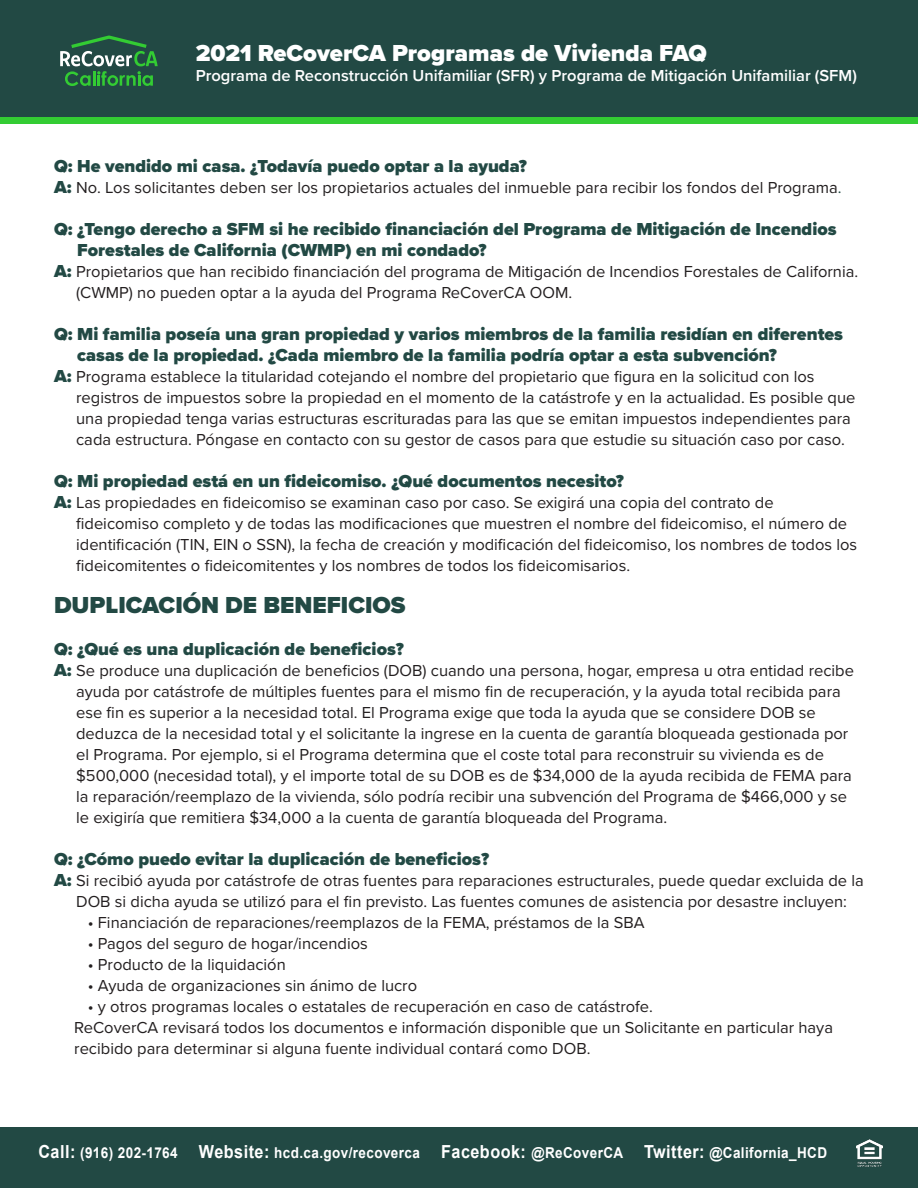
<style>
.page{position:relative;width:918px;height:1188px;background:#fff}
.page>*{position:absolute;margin:0;border:0;box-sizing:border-box;transform-origin:0 0}
.t1{font:900 24px "Proxima Nova";color:#fff}
.t2{font:900 24px "Proxima Nova";color:#224944}
.t3{font:900 18px/21px "Proxima Nova";color:#224944}
.t4{font:16.5px/21px "Proxima Nova";color:#231f20}
.t5{font:600 16.5px "Proxima Nova";color:#fff}
.t6{font:700 15px "Arial";letter-spacing:.03em;color:#fff;scale:.9 1}
.s1{font-weight:900;font-size:18px;color:#224944}
.s2{color:#224944}
.s3{font-size:18px}
</style>
<div class="page">
<div style="left:0;top:0;width:918px;height:123px;background:#224944"></div>
<div style="left:0;top:117px;width:918px;height:6px;background:#3c3"></div>
<svg style="left:60px;top:35px;width:98px;height:51px"></svg>
<hr style="left:93px;top:71px;width:3px;height:15px;background:#3c3">
<div style="left:0;top:1127px;width:918px;height:61px;background:#224944"></div>
<img style="left:856px;top:1139px;width:26px;height:27px">
<h1 class="t1" style="left:196px;top:35px;width:513px">2021 ReCoverCA Programas de Vivienda FAQ</h1>
<p class="t5" style="left:196px;top:63px;width:663px">Programa de Reconstrucción Unifamiliar (SFR) y Programa de Mitigación Unifamiliar (SFM)</p>
<p class="t3" style="left:54px;top:155px;width:474px">Q: He vendido mi casa. ¿Todavía puedo optar a la ayuda?</p>
<p class="t4" style="left:54px;top:176px;width:789px"><span class="s1">A:</span> No. Los solicitantes deben ser los propietarios actuales del inmueble para recibir los fondos del Programa<span class="s2">.</span></p>
<p class="t3" style="left:77px;top:218px;width:761px;text-indent:-23px">Q: ¿Tengo derecho a SFM si he recibido fnanciación del Programa de Mitigación de Incendios<br>Forestales de California (CWMP) en mi condado?</p>
<p class="t4" style="left:76px;top:260px;width:784px;text-indent:-22px"><span class="s1">A:</span> Propietarios que han recibido fnanciación del programa de Mitigación de Incendios Forestales de California. (CWMP) no pueden optar a la ayuda del Programa ReCoverCA OOM.</p>
<p class="t3" style="left:77px;top:323px;width:767px;text-indent:-23px">Q: Mi familia poseía una gran propiedad y varios miembros de la familia residían en diferentes casas de la propiedad. ¿Cada miembro de la familia podría optar a esta subvención?</p>
<p class="t4" style="left:76px;top:365px;width:781px;text-indent:-22px"><span class="s1">A:</span> Programa establece la titularidad cotejando el nombre del propietario que fgura en la solicitud con los registros de impuestos sobre la propiedad en el momento de la catástrofe y en la actualidad. Es posible que una propiedad tenga varias estructuras escrituradas para las que se emitan impuestos independientes para cada estructura. Póngase en contacto con su gestor de casos para que estudie su situación caso por caso.</p>
<p class="t3" style="left:54px;top:470px;width:571px">Q: Mi propiedad está en un fdeicomiso. ¿Qué documentos necesito?</p>
<p class="t4" style="left:76px;top:491px;width:783px;text-indent:-22px"><span class="s1">A:</span> Las propiedades en fdeicomiso se examinan caso por caso. Se exigirá una copia del contrato de fdeicomiso completo y de todas las modifcaciones que muestren el nombre del fdeicomiso, el número de identifcación (TIN, EIN o SSN), la fecha de creación y modifcación del fdeicomiso, los nombres de todos los fdeicomitentes o fdeicomitentes y los nombres de todos los fdeicomisarios.</p>
<h2 class="t2" style="left:54px;top:587px;width:353px">DUPLICACIÓN DE BENEFICIOS</h2>
<p class="t3" style="left:54px;top:638px;width:352px">Q: ¿Qué es una duplicación de benefcios?</p>
<p class="t4" style="left:76px;top:659px;width:779px;text-indent:-22px"><span class="s1">A:</span> Se produce una duplicación de benefcios (DOB) cuando una persona, hogar, empresa u otra entidad recibe ayuda por catástrofe de múltiples fuentes para el mismo fn de recuperación, y la ayuda total recibida para ese fn es superior a la necesidad total. El Programa exige que toda la ayuda que se considere DOB se deduzca de la necesidad total y el solicitante la ingrese en la cuenta de garantía bloqueada gestionada por el Programa. Por ejemplo, si el Programa determina que el coste total para reconstruir su vivienda es de $500,000 (necesidad total), y el importe total de su DOB es de $34,000 de la ayuda recibida de FEMA para la reparación/reemplazo de la vivienda, sólo podría recibir una subvención del Programa de $466,000 y se le exigiría que remitiera $34,000 a la cuenta de garantía bloqueada del Programa.</p>
<p class="t3" style="left:54px;top:848px;width:437px">Q: ¿Cómo puedo evitar la duplicación de benefcios?</p>
<p class="t4" style="left:54px;top:869px;width:811px;text-align:center"><span class="s1">A:</span> Si recibió ayuda por catástrofe de otras fuentes para reparaciones estructurales, puede quedar excluida de la<br>DOB si dicha ayuda se utilizó para el fn previsto. Las fuentes comunes de asistencia por desastre incluyen:</p>
<p class="t4" style="left:88px;top:911px;width:558px">• Financiación de reparaciones/reemplazos de la FEMA, préstamos de la SBA</p>
<p class="t4" style="left:88px;top:932px;width:282px">• Pagos del seguro de hogar/incendios</p>
<p class="t4" style="left:88px;top:953px;width:200px">• Producto de la liquidación</p>
<p class="t4" style="left:88px;top:974px;width:331px">• Ayuda de organizaciones sin ánimo de lucro</p>
<p class="t4" style="left:74px;top:995px;width:760px;text-indent:13px">• y otros programas locales o estatales de recuperación en caso de catástrofe.<br>ReCoverCA revisará todos los documentos e información disponible que un Solicitante en particular haya recibido para determinar si alguna fuente individual contará como DOB.</p>
<p class="t6" style="left:38px;top:1143px;width:878px"><span class="s3">Call:</span> (916) 202-1764 <span class="s3">Website:</span> hcd.ca.gov/recoverca <span class="s3">Facebook:</span> @ReCoverCA <span class="s3">Twitter:</span> @California_HCD</p>
</div>
